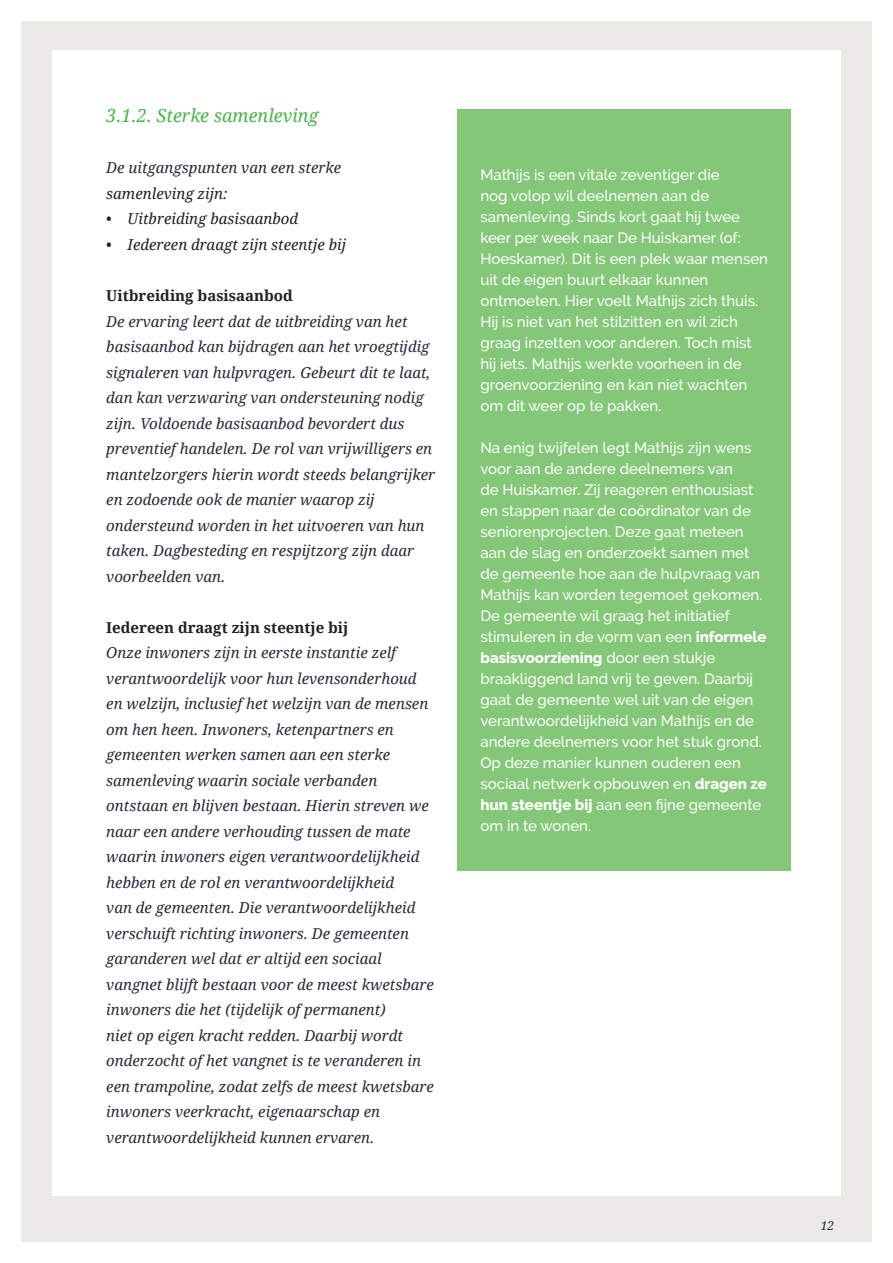
<style>
.page{position:relative;width:893px;height:1263px;background:#fff}
.page>*{position:absolute;margin:0;border:0;box-sizing:border-box;transform-origin:0 0}
.t1{font:italic 18px "Droid Serif";color:#45b749}
.t2{font:italic 15px/25.5px "Droid Serif";color:#27283a}
.t3{font:500 15px/21px "Raleway";color:#fff}
.t4{font:italic 15px "Droid Serif";color:#231f20}
.t5{font:700 15px "Droid Serif";color:#231f20}
.t6{font:italic 12px "Droid Serif";color:#27283a}
.s1{font-weight:800}
</style>
<div class="page">
<div style="left:21px;top:21px;width:851px;height:1221px;background:#ebeae7"></div>
<div style="left:52px;top:50px;width:788px;height:1146px;background:#fff"></div>
<div style="left:458px;top:109px;width:333px;height:762px;background:#84c778"></div>
<p class="t1" style="left:106px;top:104px;width:214px">3.1.2. Sterke samenleving</p>
<p class="t2" style="left:106px;top:155px;width:236px">De uitgangspunten van een sterke</p>
<p class="t4" style="left:106px;top:183px;width:123px">samenleving zijn:</p>
<p class="t4" style="left:106px;top:209px;width:193px">• Uitbreiding basisaanbod</p>
<p class="t4" style="left:106px;top:234px;width:241px">• Iedereen draagt zijn steentje bij</p>
<p class="t5" style="left:106px;top:285px;width:188px">Uitbreiding basisaanbod</p>
<p class="t2" style="left:106px;top:308px;width:330px">De ervaring leert dat de uitbreiding van het basisaanbod kan bijdragen aan het vroegtijdig signaleren van hulpvragen. Gebeurt dit te laat, dan kan verzwaring van ondersteuning nodig zijn. Voldoende basisaanbod bevordert dus preventief handelen. De rol van vrijwilligers en mantelzorgers hierin wordt steeds belangrijker en zodoende ook de manier waarop zij ondersteund worden in het uitvoeren van hun taken. Dagbesteding en respijtzorg zijn daar voorbeelden van.</p>
<p class="t5" style="left:106px;top:617px;width:244px">Iedereen draagt zijn steentje bij</p>
<p class="t2" style="left:106px;top:639px;width:329px">Onze inwoners zijn in eerste instantie zelf verantwoordelijk voor hun levensonderhoud en welzijn, inclusief het welzijn van de mensen om hen heen. Inwoners, ketenpartners en gemeenten werken samen aan een sterke samenleving waarin sociale verbanden ontstaan en blijven bestaan. Hierin streven we naar een andere verhouding tussen de mate waarin inwoners eigen verantwoordelijkheid hebben en de rol en verantwoordelijkheid<br>van de gemeenten. Die verantwoordelijkheid verschuift richting inwoners. De gemeenten garanderen wel dat er altijd een sociaal vangnet blijft bestaan voor de meest kwetsbare inwoners die het (tijdelijk of permanent)<br>niet op eigen kracht redden. Daarbij wordt onderzocht of het vangnet is te veranderen in een trampoline, zodat zelfs de meest kwetsbare inwoners veerkracht, eigenaarschap en verantwoordelijkheid kunnen ervaren.</p>
<p class="t3" style="left:480px;top:164px;width:289px">Mathijs is een vitale zeventiger die<br>nog volop wil deelnemen aan de samenleving. Sinds kort gaat hij twee keer per week naar De Huiskamer (of:<br>Hoeskamer). Dit is een plek waar mensen uit de eigen buurt elkaar kunnen ontmoeten. Hier voelt Mathijs zich thuis.<br>Hij is niet van het stilzitten en wil zich graag inzetten voor anderen. Toch mist hij iets. Mathijs werkte voorheen in de groenvoorziening en kan niet wachten om dit weer op te pakken.</p>
<p class="t3" style="left:480px;top:437px;width:288px">Na enig twijfelen legt Mathijs zijn wens voor aan de andere deelnemers van<br>de Huiskamer. Zij reageren enthousiast en stappen naar de coördinator van de seniorenprojecten. Deze gaat meteen aan de slag en onderzoekt samen met de gemeente hoe aan de hulpvraag van Mathijs kan worden tegemoet gekomen.<br>De gemeente wil graag het initiatief stimuleren in de vorm van een <span class="s1">informele basisvoorziening</span> door een stukje braakliggend land vrij te geven. Daarbij gaat de gemeente wel uit van de eigen verantwoordelijkheid van Mathijs en de andere deelnemers voor het stuk grond.<br>Op deze manier kunnen ouderen een sociaal netwerk opbouwen en <span class="s1">dragen ze hun steentje bij</span> aan een fijne gemeente om in te wonen.</p>
<p class="t6" style="left:821px;top:1217px;width:15px">12</p>
</div>
